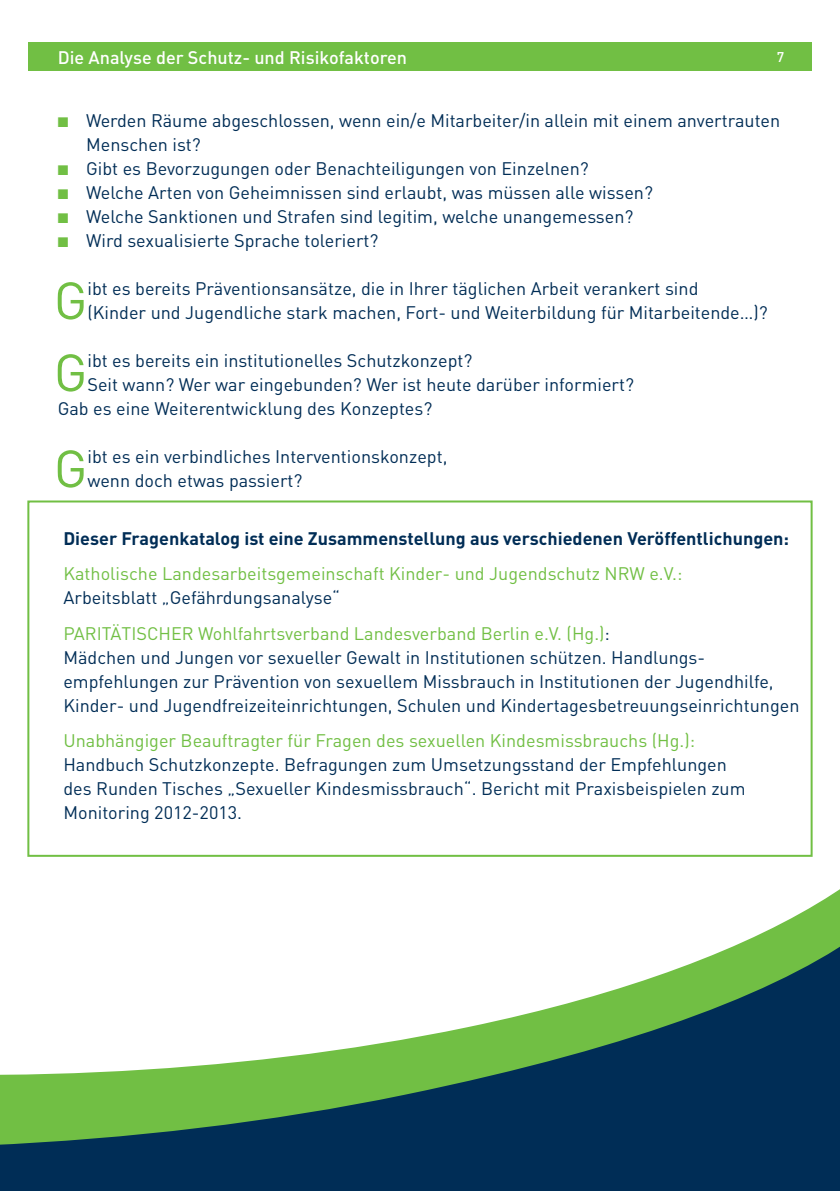
<style>
.page{position:relative;width:840px;height:1191px;background:#fff}
.page>*{position:absolute;margin:0;border:0;box-sizing:border-box;transform-origin:0 0}
.t1{font:51.8px "DIN Pro";color:#71bf44}
.t2{font:18px/24px "DIN Pro";color:#002d56}
.t3{font:18px/35.4px "DIN Pro";color:#71bf44}
.t4{font:700 18px "DIN Pro";color:#002d56}
.t5{font:500 18px "DIN Pro";color:#fff}
.t6{font:500 14px "DIN Pro";color:#fff}
.s1{color:#71bf44}
.s2{color:#002d56}
</style>
<div class="page">
<svg style="left:0;top:717px;width:839px;height:474px"></svg>
<div style="left:28px;top:43px;width:783px;height:28px;background:#71bf44"></div>
<div style="left:27px;top:500px;width:785px;height:357px;border:2px solid #71bf44"></div>
<p class="t5" style="left:58px;top:45px;width:350px">Die Analyse der Schutz- und Risikofaktoren</p>
<p class="t6" style="left:776px;top:47px;width:9px">7</p>
<p class="t2" style="left:86px;top:108px;width:695px;text-indent:-28px"><span class="s1">■</span> Werden Räume abgeschlossen, wenn ein/e Mitarbeiter/in allein mit einem anvertrauten<br>Menschen ist?</p>
<p class="t2" style="left:58px;top:156px;width:532px"><span class="s1">■</span> Gibt es Bevorzugungen oder Benachteiligungen von Einzelnen?</p>
<p class="t2" style="left:58px;top:180px;width:596px"><span class="s1">■</span> Welche Arten von Geheimnissen sind erlaubt, was müssen alle wissen?</p>
<p class="t2" style="left:58px;top:204px;width:577px"><span class="s1">■</span> Welche Sanktionen und Strafen sind legitim, welche unangemessen?</p>
<p class="t2" style="left:58px;top:228px;width:322px"><span class="s1">■</span> Wird sexualisierte Sprache toleriert?</p>
<h1 class="t1" style="left:54px;top:265px;width:35px">G</h1>
<p class="t2" style="left:87px;top:276px;width:681px">ibt es bereits Präventionsansätze, die in Ihrer täglichen Arbeit verankert sind<br>(Kinder und Jugendliche stark machen, Fort- und Weiterbildung für Mitarbeitende…)?</p>
<h1 class="t1" style="left:54px;top:337px;width:35px">G</h1>
<p class="t2" style="left:87px;top:348px;width:386px">ibt es bereits ein institutionelles Schutzkonzept?</p>
<p class="t2" style="left:87px;top:372px;width:548px">Seit wann? Wer war eingebunden? Wer ist heute darüber informiert?</p>
<p class="t2" style="left:58px;top:396px;width:376px">Gab es eine Weiterentwicklung des Konzeptes?</p>
<h1 class="t1" style="left:54px;top:433px;width:35px">G</h1>
<p class="t2" style="left:87px;top:444px;width:361px">ibt es ein verbindliches Interventionskonzept, wenn doch etwas passiert?</p>
<p class="t4" style="left:63px;top:526px;width:726px">Dieser Fragenkatalog ist eine Zusammenstellung aus verschiedenen Veröffentlichungen:</p>
<p class="t3" style="left:63px;top:555px;width:620px">Katholische Landesarbeitsgemeinschaft Kinder- und Jugendschutz NRW e.V.:</p>
<p class="t3" style="left:63px;top:579px;width:547px"><span class="s2">Arbeitsblatt „Gefährdungsanalyse“<br></span>PARITÄTISCHER Wohlfahrtsverband Landesverband Berlin e.V. (Hg.)<span class="s2">:</span></p>
<p class="t2" style="left:63px;top:644px;width:737px">Mädchen und Jungen vor sexueller Gewalt in Institutionen schützen. Handlungs&shy;empfehlungen zur Prävention von sexuellem Missbrauch in Institutionen der Jugendhilfe,<br>Kinder- und Jugendfreizeiteinrichtungen, Schulen und Kindertagesbetreuungseinrichtungen</p>
<p class="t3" style="left:63px;top:722px;width:632px">Unabhängiger Beauftragter für Fragen des sexuellen Kindesmissbrauchs (Hg.):</p>
<p class="t2" style="left:63px;top:752px;width:683px">Handbuch Schutzkonzepte. Befragungen zum Umsetzungsstand der Empfehlungen des Runden Tisches „Sexueller Kindesmissbrauch“. Bericht mit Praxisbeispielen zum<br>Monitoring 2012-2013.</p>
</div>
